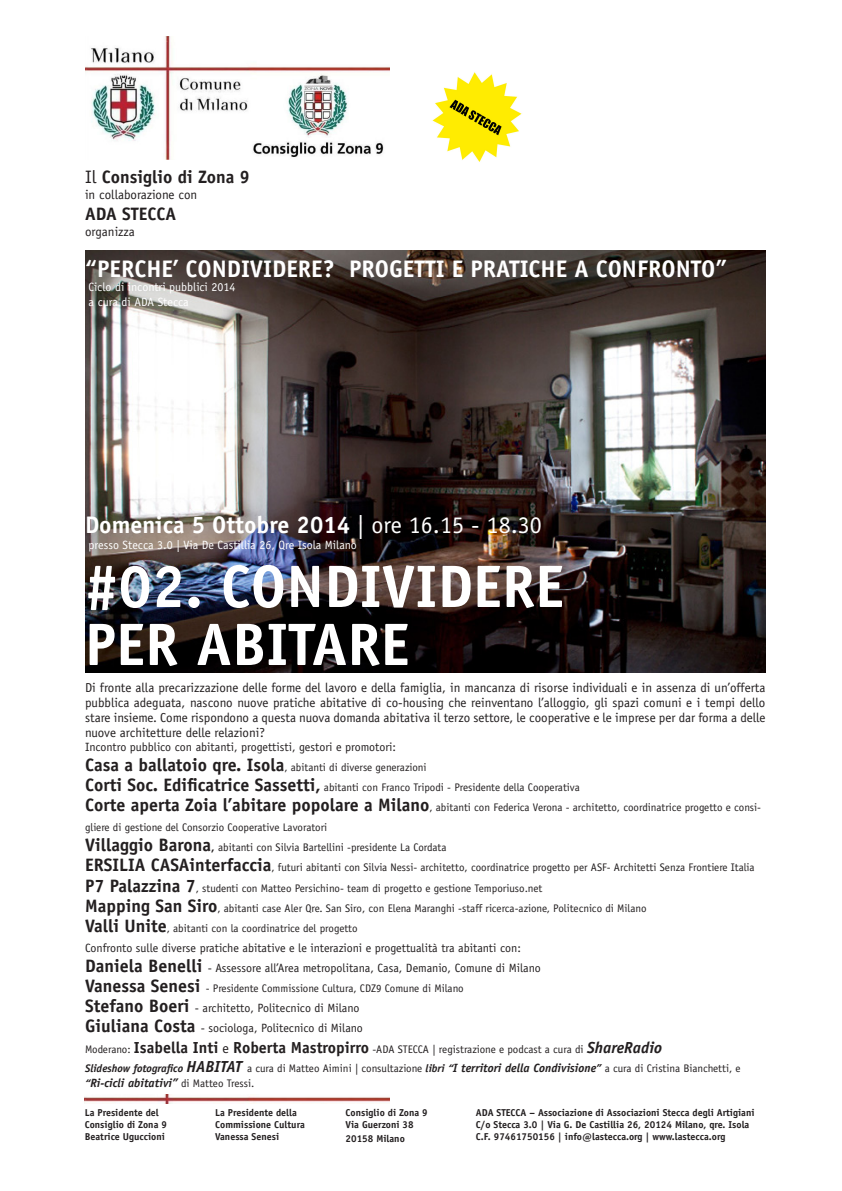
<style>
.page{position:relative;width:842px;height:1191px;background:#fff}
.page>*{position:absolute;margin:0;border:0;box-sizing:border-box;transform-origin:0 0}
.t1{font:700 60px "Officina Sans Std";color:#fff}
.t2{font:700 24px "Officina Sans Std";color:#fff}
.t3{font:700 18px "Officina Sans Std";color:#231f20}
.t4{font:13px/15px "Officina Sans Std";color:#231f20;text-align:justify}
.t5{font:12px "Officina Sans Std";color:#231f20}
.t6{font:12px "Officina Sans Std";color:#fff}
.t7{font:italic 700 12px "Officina Sans Std";color:#231f20}
.t8{font:11px/20px "Officina Sans Std";color:#231f20}
.t9{font:700 10px "Officina Sans Std";color:#231f20}
.s1{font-weight:400}
.s2{font-weight:700;font-size:18px}
.s3{font-weight:700;font-size:12px}
.s4{font-weight:700;font-size:16px}
.s5{font-size:14px}
.s6{font-weight:700;font-style:italic;font-size:16px}
.s7{font-weight:700;font-style:italic}
.s8{font-weight:700;font-style:italic;font-size:12px}
.s9{font-size:11px}
.s10{font-weight:400;font-style:normal;font-size:11px}
</style>
<div class="page">
<img style="left:85px;top:250px;width:680px;height:423px">
<img style="left:432px;top:72px;width:90px;height:90px">
<img style="left:85px;top:37px;width:305px;height:123px">
<img style="left:85px;top:1094px;width:304px;height:9px">
<p class="t3" style="left:85px;top:165px;width:166px"><span class="s1">Il</span> Consiglio di Zona 9</p>
<p class="t4" style="left:85px;top:187px;width:114px">in collaborazione con</p>
<p class="t3" style="left:85px;top:203px;width:93px">ADA STECCA</p>
<p class="t4" style="left:85px;top:224px;width:51px">organizza</p>
<p class="t2" style="left:85px;top:254px;width:644px">“PERCHE’ CONDIVIDERE? PROGETTI E PRATICHE A CONFRONTO”</p>
<p class="t6" style="left:89px;top:280px;width:148px">Ciclo di incontri pubblici 2014</p>
<p class="t6" style="left:89px;top:294px;width:102px">a cura di ADA Stecca</p>
<p class="t2" style="left:85px;top:510px;width:458px">Domenica 5 Ottobre 2014 <span class="s1">| ore 16.15 - 18.30</span></p>
<p class="t6" style="left:89px;top:538px;width:270px">presso Stecca 3.0 | Via De Castillia 26, Qre Isola Milano</p>
<p class="t1" style="left:85px;top:549px;width:480px">#02. CONDIVIDERE</p>
<p class="t1" style="left:85px;top:607px;width:326px">PER ABITARE</p>
<p class="t4" style="left:85px;top:680px;width:682px">Di fronte alla precarizzazione delle forme del lavoro e della famiglia, in mancanza di risorse individuali e in assenza di un’offerta pubblica adeguata, nascono nuove pratiche abitative di co-housing che reinventano l’alloggio, gli spazi comuni e i tempi dello stare insieme. Come rispondono a questa nuova domanda abitativa il terzo settore, le cooperative e le imprese per dar forma a delle nuove architetture delle relazioni?</p>
<p class="t5" style="left:85px;top:740px;width:312px">Incontro pubblico con abitanti, progettisti, gestori e promotori:</p>
<p class="t8" style="left:85px;top:757px;width:343px"><span class="s2">Casa a ballatoio qre. Isola</span>, abitanti di diverse generazioni</p>
<p class="t8" style="left:85px;top:777px;width:496px"><span class="s2">Corti Soc. Edificatrice Sassetti,</span> abitanti con Franco Tripodi - Presidente della Cooperativa</p>
<p class="t8" style="left:85px;top:797px;width:678px"><span class="s2">Corte aperta Zoia l’abitare popolare a Milano</span>, abitanti con Federica Verona - architetto, coordinatrice progetto e consi&shy;gliere di gestione del Consorzio Cooperative Lavoratori</p>
<p class="t8" style="left:85px;top:837px;width:363px"><span class="s2">Villaggio Barona</span><span class="s3">,</span> abitanti con Silvia Bartellini -presidente La Cordata</p>
<p class="t8" style="left:85px;top:857px;width:671px"><span class="s2">ERSILIA CASAinterfaccia</span>, futuri abitanti con Silvia Nessi- architetto, coordinatrice progetto per ASF- Architetti Senza Frontiere Italia</p>
<p class="t8" style="left:85px;top:877px;width:459px"><span class="s2">P7 Palazzina 7</span>, studenti con Matteo Persichino- team di progetto e gestione Temporiuso.net</p>
<p class="t8" style="left:85px;top:897px;width:563px"><span class="s2">Mapping San Siro</span>, abitanti case Aler Qre. San Siro, con Elena Maranghi -staff ricerca-azione, Politecnico di Milano</p>
<p class="t8" style="left:85px;top:917px;width:274px"><span class="s2">Valli Unite</span>, abitanti con la coordinatrice del progetto</p>
<p class="t5" style="left:85px;top:940px;width:437px">Confronto sulle diverse pratiche abitative e le interazioni e progettualità tra abitanti con:</p>
<p class="t5" style="left:85px;top:960px;width:457px"><span class="s2">Daniela Benelli</span> - Assessore all’Area metropolitana, Casa, Demanio, Comune di Milano</p>
<p class="t8" style="left:85px;top:977px;width:380px"><span class="s2">Vanessa Senesi</span> - Presidente Commissione Cultura, CDZ9 Comune di Milano</p>
<p class="t5" style="left:85px;top:1000px;width:276px"><span class="s2">Stefano Boeri</span> - architetto, Politecnico di Milano</p>
<p class="t5" style="left:85px;top:1020px;width:279px"><span class="s2">Giuliana Costa</span> - sociologa, Politecnico di Milano</p>
<p class="t8" style="left:85px;top:1039px;width:579px">Moderano: <span class="s4">Isabella Inti</span> <span class="s5">e</span> <span class="s4">Roberta Mastropirro</span> -ADA STECCA | registrazione e podcast a cura di <span class="s6">ShareRadio</span></p>
<p class="t8" style="left:85px;top:1058px;width:657px"><span class="s7">Slideshow fotografico</span> <span class="s6">HABITAT</span> a cura di Matteo Aimini | consultazione <span class="s7">libri “</span><span class="s8">I territori della Condivisione</span><span class="s7">”</span> a cura di Cristina Bianchetti, e</p>
<p class="t7" style="left:85px;top:1075px;width:171px"><span class="s9">“</span>Ri-cicli abitativi” <span class="s10">di Matteo Tressi.</span></p>
<p class="t9" style="left:85px;top:1106px;width:76px">La Presidente del</p>
<p class="t9" style="left:85px;top:1118px;width:84px">Consiglio di Zona 9</p>
<p class="t9" style="left:85px;top:1130px;width:82px">Beatrice Uguccioni</p>
<p class="t9" style="left:215px;top:1106px;width:83px">La Presidente della</p>
<p class="t9" style="left:215px;top:1118px;width:91px">Commissione Cultura</p>
<p class="t9" style="left:215px;top:1130px;width:66px">Vanessa Senesi</p>
<p class="t9" style="left:346px;top:1106px;width:84px">Consiglio di Zona 9</p>
<p class="t9" style="left:346px;top:1118px;width:70px">Via Guerzoni 38</p>
<p class="t9" style="left:346px;top:1132px;width:61px">20158 Milano</p>
<p class="t9" style="left:476px;top:1106px;width:280px">ADA STECCA – Associazione di Associazioni Stecca degli Artigiani</p>
<p class="t9" style="left:476px;top:1118px;width:275px">C/o Stecca 3.0 | Via G. De Castillia 26, 20124 Milano, qre. Isola</p>
<p class="t9" style="left:476px;top:1130px;width:251px">C.F. 97461750156 | info@lastecca.org | www.lastecca.org</p>
</div>
